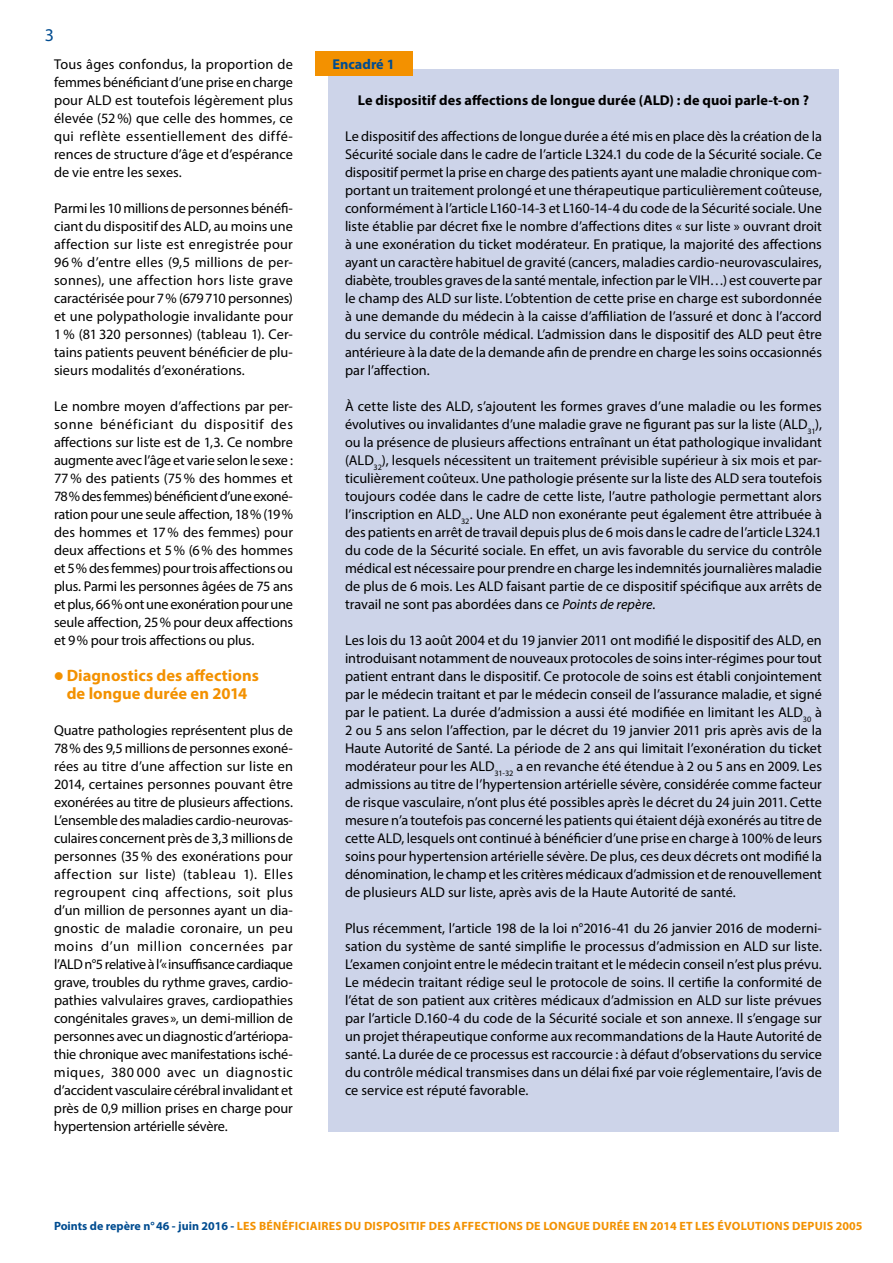
<style>
.page{position:relative;width:893px;height:1263px;background:#fff}
.page>*{position:absolute;margin:0;border:0;box-sizing:border-box;transform-origin:0 0}
.t1{font:18px "Myriad Pro";color:#004c90}
.t2{font:700 16.5px/18px "Myriad Pro";color:#f39100;text-align:center}
.t3{font:14.25px/18px "Myriad Pro";color:#000;text-align:justify}
.t4{font:700 14.25px "Myriad Pro";letter-spacing:.01em;color:#000}
.t5{font:700 14.25px "Myriad Pro";color:#004c90}
.t6{font:700 12px "Myriad Pro";letter-spacing:.02em;color:#f39100}
.s1{font-style:italic}
.s2{color:#004c90}
</style>
<div class="page">
<div style="left:328px;top:69px;width:511px;height:1062px;background:#cdd4e9"></div>
<div style="left:315px;top:51px;width:97px;height:25px;background:#f39100"></div>
<p class="t1" style="left:45px;top:24px;width:11px">3</p>
<p class="t3" style="left:54px;top:55px;width:241px">Tous âges confondus, la proportion de femmes bénéficiant d’une prise en charge pour ALD est toutefois légèrement plus élevée (52%) que celle des hommes, ce qui reflète essentiellement des diffé&shy;rences de structure d’âge et d’espérance de vie entre les sexes.</p>
<p class="t3" style="left:54px;top:199px;width:240px">Parmi les 10 millions de personnes bénéfi&shy;ciant du dispositif des ALD, au moins une affection sur liste est enregistrée pour 96 % d’entre elles (9,5 millions de per&shy;sonnes), une affection hors liste grave caractérisée pour 7% (679710 personnes) et une polypathologie invalidante pour 1% (81 320 personnes) (tableau 1). Cer&shy;tains patients peuvent bénéficier de plu&shy;sieurs modalités d’exonérations.</p>
<p class="t3" style="left:54px;top:397px;width:240px">Le nombre moyen d’affections par per&shy;sonne bénéficiant du dispositif des affections sur liste est de 1,3. Ce nombre augmente avec l’âge et varie selon le sexe :<br>77% des patients (75% des hommes et 78% des femmes) bénéficient d’une exoné&shy;ration pour une seule affection, 18% (19% des hommes et 17% des femmes) pour deux affections et 5% (6% des hommes et 5% des femmes) pour trois affections ou plus. Parmi les personnes âgées de 75 ans et plus, 66% ont une exonération pour une seule affection, 25% pour deux affections et 9% pour trois affections ou plus.</p>
<p class="t2" style="left:54px;top:666px;width:206px">● Diagnostics des affections de longue durée en 2014</p>
<p class="t3" style="left:54px;top:721px;width:241px">Quatre pathologies représentent plus de 78% des 9,5 millions de personnes exoné&shy;rées au titre d’une affection sur liste en 2014, certaines personnes pouvant être exonérées au titre de plusieurs affections.<br>L’ensemble des maladies cardio-neurovas&shy;culaires concernent près de 3,3 millions de personnes (35% des exonérations pour affection sur liste) (tableau 1). Elles regroupent cinq affections, soit plus d’un million de personnes ayant un dia&shy;gnostic de maladie coronaire, un peu moins d’un million concernées par l’ALD n°5 relative à l’«insuffisance cardiaque grave, troubles du rythme graves, cardio&shy;pathies valvulaires graves, cardiopathies congénitales graves», un demi-million de personnes avec un diagnostic d’artériopa&shy;thie chronique avec manifestations isché&shy;miques, 380 000 avec un diagnostic d’accident vasculaire cérébral invalidant et près de 0,9 million prises en charge pour hypertension artérielle sévère.</p>
<p class="t5" style="left:333px;top:55px;width:64px">Encadré 1</p>
<p class="t4" style="left:358px;top:91px;width:453px">Le dispositif des affections de longue durée (ALD) : de quoi parle-t-on ?</p>
<p class="t3" style="left:345px;top:127px;width:479px">Le dispositif des affections de longue durée a été mis en place dès la création de la Sécurité sociale dans le cadre de l’article L324.1 du code de la Sécurité sociale. Ce dispositif permet la prise en charge des patients ayant une maladie chronique com&shy;portant un traitement prolongé et une thérapeutique particulièrement coûteuse, conformément à l’article L160-14-3 et L160-14-4 du code de la Sécurité sociale. Une liste établie par décret fixe le nombre d’affections dites « sur liste » ouvrant droit à une exonération du ticket modérateur. En pratique, la majorité des affections ayant un caractère habituel de gravité (cancers, maladies cardio-neurovasculaires, diabète, troubles graves de la santé mentale, infection par le VIH…) est couverte par le champ des ALD sur liste. L’obtention de cette prise en charge est subordonnée à une demande du médecin à la caisse d’affiliation de l’assuré et donc à l’accord du service du contrôle médical. L’admission dans le dispositif des ALD peut être antérieure à la date de la demande afin de prendre en charge les soins occasionnés par l’affection.</p>
<p class="t3" style="left:345px;top:397px;width:478px">À cette liste des ALD, s’ajoutent les formes graves d’une maladie ou les formes évolutives ou invalidantes d’une maladie grave ne figurant pas sur la liste (ALD<sub>31</sub>), ou la présence de plusieurs affections entraînant un état pathologique invalidant (ALD<sub>32</sub>), lesquels nécessitent un traitement prévisible supérieur à six mois et par&shy;ticulièrement coûteux. Une pathologie présente sur la liste des ALD sera toutefois toujours codée dans le cadre de cette liste, l’autre pathologie permettant alors l’inscription en ALD<sub>32</sub>. Une ALD non exonérante peut également être attribuée à des patients en arrêt de travail depuis plus de 6 mois dans le cadre de l’article L324.1 du code de la Sécurité sociale. En effet, un avis favorable du service du contrôle médical est nécessaire pour prendre en charge les indemnités journalières maladie de plus de 6 mois. Les ALD faisant partie de ce dispositif spécifique aux arrêts de travail ne sont pas abordées dans ce <span class="s1">Points de repère.</span></p>
<p class="t3" style="left:345px;top:631px;width:479px">Les lois du 13 août 2004 et du 19 janvier 2011 ont modifié le dispositif des ALD, en introduisant notamment de nouveaux protocoles de soins inter-régimes pour tout patient entrant dans le dispositif. Ce protocole de soins est établi conjointement par le médecin traitant et par le médecin conseil de l’assurance maladie, et signé par le patient. La durée d’admission a aussi été modifiée en limitant les ALD<sub>30</sub> à 2 ou 5 ans selon l’affection, par le décret du 19 janvier 2011 pris après avis de la Haute Autorité de Santé. La période de 2 ans qui limitait l’exonération du ticket modérateur pour les ALD<sub>31-32</sub> a en revanche été étendue à 2 ou 5 ans en 2009. Les admissions au titre de l’hypertension artérielle sévère, considérée comme facteur de risque vasculaire, n’ont plus été possibles après le décret du 24 juin 2011. Cette mesure n’a toutefois pas concerné les patients qui étaient déjà exonérés au titre de cette ALD, lesquels ont continué à bénéficier d’une prise en charge à 100% de leurs soins pour hypertension artérielle sévère. De plus, ces deux décrets ont modifié la dénomination, le champ et les critères médicaux d’admission et de renouvellement de plusieurs ALD sur liste, après avis de la Haute Autorité de santé.</p>
<p class="t3" style="left:345px;top:919px;width:478px">Plus récemment, l’article 198 de la loi n°2016-41 du 26 janvier 2016 de moderni&shy;sation du système de santé simplifie le processus d’admission en ALD sur liste.<br>L’examen conjoint entre le médecin traitant et le médecin conseil n’est plus prévu.<br>Le médecin traitant rédige seul le protocole de soins. Il certifie la conformité de l’état de son patient aux critères médicaux d’admission en ALD sur liste prévues par l’article D.160-4 du code de la Sécurité sociale et son annexe. Il s’engage sur un projet thérapeutique conforme aux recommandations de la Haute Autorité de santé. La durée de ce processus est raccourcie : à défaut d’observations du service du contrôle médical transmises dans un délai fixé par voie réglementaire, l’avis de ce service est réputé favorable.</p>
<p class="t6" style="left:54px;top:1218px;width:810px"><span class="s2">Points de repère n°46 - juin 2016 -</span> LES BÉNÉFICIAIRES DU DISPOSITIF DES AFFECTIONS DE LONGUE DURÉE EN 2014 ET LES ÉVOLUTIONS DEPUIS 2005</p>
</div>
